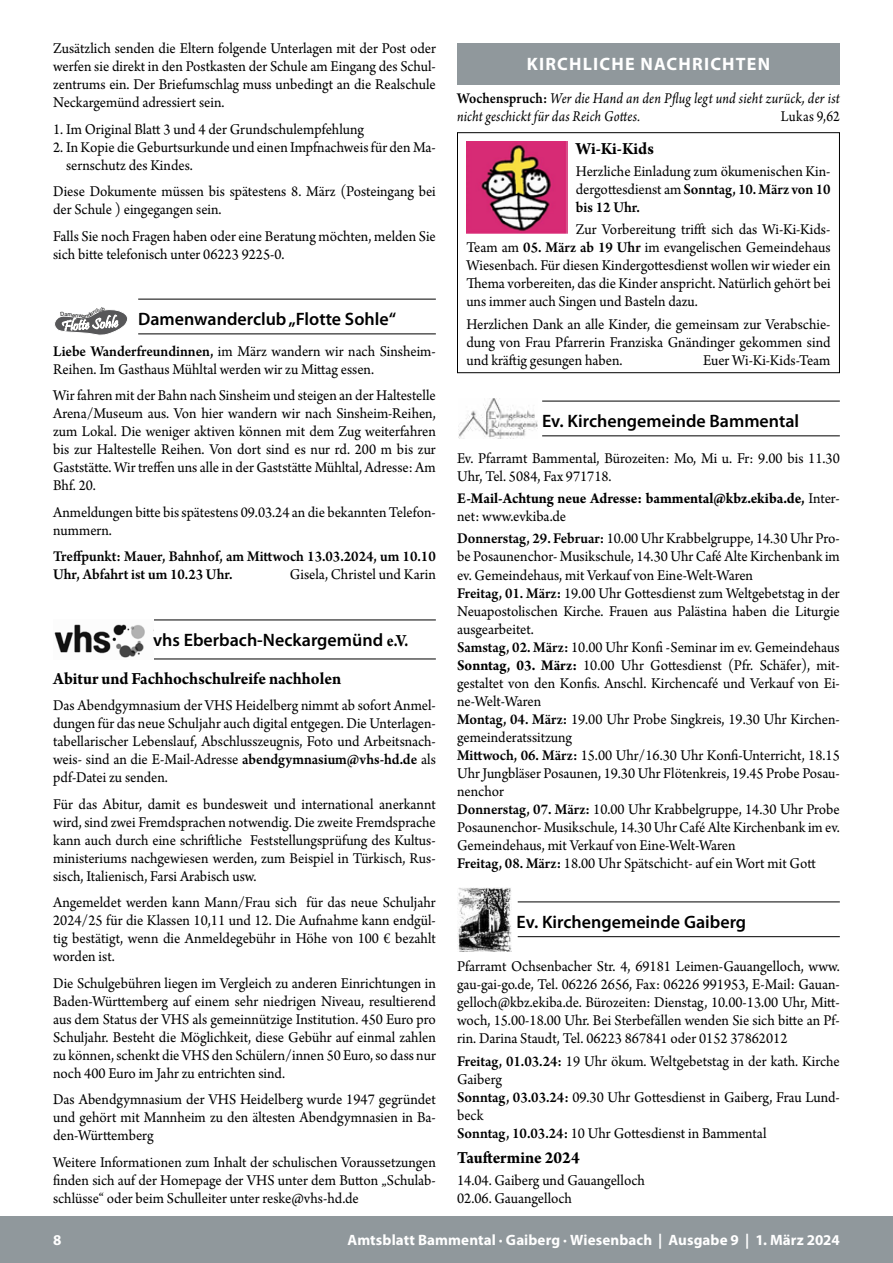
<style>
.page{position:relative;width:893px;height:1263px;background:#fff}
.page>*{position:absolute;margin:0;border:0;box-sizing:border-box;transform-origin:0 0}
.t1{font:600 18px "Myriad Pro";color:#000}
.t2{font:700 18px "Arno Pro";color:#000;scale:.95 1}
.t3{font:700 18px "Myriad Pro";letter-spacing:.065em;color:#fff}
.t4{font:15.75px/18px "Arno Pro";color:#000;text-align:justify;scale:.95 1}
.t5{font:italic 15.75px/18px "Arno Pro";letter-spacing:.015em;color:#000;scale:.9 1}
.t6{font:600 15.75px/18px "Arno Pro";color:#000;scale:.95 1}
.t7{font:700 15.75px/18px "Arno Pro";letter-spacing:-.005em;color:#000;scale:.95 1}
.t8{font:15.75px "Arno Pro";color:#000;scale:.9 1}
.t9{font:700 15px "Myriad Pro";letter-spacing:.005em;color:#fff}
.s1{font-weight:600}
.s2{font-family:"Arno Pro";font-weight:700}
.s3{font-weight:600;font-style:normal}
.s4{font-weight:400}
.s5{font-weight:700}
</style>
<div class="page">
<div style="left:0;top:1216px;width:893px;height:47px;background:#90989c"></div>
<hr style="left:138px;top:299px;width:298px;height:1px;background:#000">
<hr style="left:138px;top:333px;width:298px;height:1px;background:#000">
<hr style="left:53px;top:619px;width:383px;height:1px;background:#000">
<hr style="left:53px;top:659px;width:383px;height:1px;background:#000">
<div style="left:53px;top:619px;width:100px;height:41px;background:#fff"></div>
<img style="left:54px;top:624px;width:91px;height:34px">
<hr style="left:542px;top:401px;width:298px;height:1px;background:#000">
<hr style="left:542px;top:435px;width:298px;height:1px;background:#000">
<hr style="left:518px;top:901px;width:322px;height:1px;background:#000">
<hr style="left:518px;top:936px;width:322px;height:1px;background:#000">
<div style="left:457px;top:43px;width:383px;height:42px;background:#90989c"></div>
<img style="left:466px;top:142px;width:101px;height:92px">
<div style="left:457px;top:132px;width:383px;height:241px;border:1px solid #000"></div>
<img style="left:458px;top:398px;width:80px;height:40px">
<img style="left:458px;top:887px;width:54px;height:64px">
<svg style="left:54px;top:309px;width:74px;height:26px"></svg>
<p class="t4" style="left:53px;top:40px;width:404px">Zusätzlich senden die Eltern folgende Unterlagen mit der Post oder werfen sie direkt in den Postkasten der Schule am Eingang des Schul&shy;zentrums ein. Der Briefumschlag muss unbedingt an die Realschule Neckargemünd adressiert sein.</p>
<p class="t4" style="left:53px;top:121px;width:329px">1. Im Original Blatt 3 und 4 der Grundschulempfehlung</p>
<p class="t4" style="left:66px;top:139px;width:391px;text-indent:-13px">2. In Kopie die Geburtsurkunde und einen Impfnachweis für den Ma&shy;sernschutz des Kindes.</p>
<p class="t4" style="left:53px;top:183px;width:404px">Diese Dokumente müssen bis spätestens 8. März (Posteingang bei der Schule ) eingegangen sein.</p>
<p class="t4" style="left:53px;top:228px;width:404px">Falls Sie noch Fragen haben oder eine Beratung möchten, melden Sie sich bitte telefonisch unter 06223 9225-0.</p>
<p class="t1" style="left:138px;top:307px;width:259px">Damenwanderclub „Flotte Sohle“</p>
<p class="t4" style="left:53px;top:343px;width:404px"><span class="s1">Liebe Wanderfreundinnen,</span> im März wandern wir nach Sinsheim-<br>Reihen. Im Gasthaus Mühltal werden wir zu Mittag essen.</p>
<p class="t4" style="left:53px;top:387px;width:404px">Wir fahren mit der Bahn nach Sinsheim und steigen an der Haltestelle Arena/Museum aus. Von hier wandern wir nach Sinsheim-Reihen, zum Lokal. Die weniger aktiven können mit dem Zug weiterfahren bis zur Haltestelle Reihen. Von dort sind es nur rd. 200 m bis zur Gaststätte. Wir treffen uns alle in der Gaststätte Mühltal, Adresse: Am Bhf. 20.</p>
<p class="t4" style="left:53px;top:504px;width:404px">Anmeldungen bitte bis spätestens 09.03.24 an die bekannten Telefon&shy;nummern.</p>
<p class="t6" style="left:53px;top:548px;width:404px">Treffpunkt: Mauer, Bahnhof, am Mittwoch 13.03.2024, um 10.10<br>Uhr, Abfahrt ist um 10.23 Uhr.</p>
<p class="t4" style="left:290px;top:566px;width:155px">Gisela, Christel und Karin</p>
<p class="t1" style="left:153px;top:628px;width:257px">vhs Eberbach-Neckargemünd <span class="s2">e.V.</span></p>
<p class="t2" style="left:53px;top:668px;width:305px">Abitur und Fachhochschulreife nachholen</p>
<p class="t4" style="left:53px;top:697px;width:404px">Das Abendgymnasium der VHS Heidelberg nimmt ab sofort Anmel&shy;dungen für das neue Schuljahr auch digital entgegen. Die Unterlagen&shy;tabellarischer Lebenslauf, Abschlusszeugnis, Foto und Arbeitsnach&shy;weis- sind an die E-Mail-Adresse <span class="s1">abendgymnasium@vhs-hd.de</span> als pdf-Datei zu senden.</p>
<p class="t4" style="left:53px;top:796px;width:404px">Für das Abitur, damit es bundesweit und international anerkannt wird, sind zwei Fremdsprachen notwendig. Die zweite Fremdsprache kann auch durch eine schriftliche Feststellungsprüfung des Kultus&shy;ministeriums nachgewiesen werden, zum Beispiel in Türkisch, Rus&shy;sisch, Italienisch, Farsi Arabisch usw.</p>
<p class="t4" style="left:53px;top:894px;width:404px">Angemeldet werden kann Mann/Frau sich für das neue Schuljahr 2024/25 für die Klassen 10,11 und 12. Die Aufnahme kann endgül&shy;tig bestätigt, wenn die Anmeldegebühr in Höhe von 100 € bezahlt worden ist.</p>
<p class="t4" style="left:53px;top:975px;width:404px">Die Schulgebühren liegen im Vergleich zu anderen Einrichtungen in Baden-Württemberg auf einem sehr niedrigen Niveau, resultierend aus dem Status der VHS als gemeinnützige Institution. 450 Euro pro Schuljahr. Besteht die Möglichkeit, diese Gebühr auf einmal zahlen zu können, schenkt die VHS den Schülern/innen 50 Euro, so dass nur noch 400 Euro im Jahr zu entrichten sind.</p>
<p class="t4" style="left:53px;top:1091px;width:404px">Das Abendgymnasium der VHS Heidelberg wurde 1947 gegründet und gehört mit Mannheim zu den ältesten Abendgymnasien in Ba&shy;den-Württemberg</p>
<p class="t4" style="left:53px;top:1154px;width:404px">Weitere Informationen zum Inhalt der schulischen Voraussetzungen finden sich auf der Homepage der VHS unter dem Button „Schulab&shy;schlüsse“ oder beim Schulleiter unter reske@vhs-hd.de</p>
<p class="t3" style="left:527px;top:52px;width:245px">KIRCHLICHE NACHRICHTEN</p>
<p class="t5" style="left:457px;top:90px;width:427px"><span class="s3">Wochenspruch:</span> Wer die Hand an den Pflug legt und sieht zurück, der ist nicht geschickt für das Reich Gottes.</p>
<p class="t8" style="left:781px;top:107px;width:67px">Lukas 9,62</p>
<p class="t2" style="left:576px;top:138px;width:84px">Wi-Ki-Kids</p>
<p class="t4" style="left:576px;top:163px;width:270px">Herzliche Einladung zum ökumenischen Kin&shy;dergottesdienst am <span class="s1">Sonntag, 10. März von 10 bis 12 Uhr.</span></p>
<p class="t4" style="left:466px;top:221px;width:385px;text-indent:109px">Zur Vorbereitung trifft sich das Wi-Ki-Kids-Team am <span class="s1">05. März ab 19 Uhr</span> im evangelischen Gemeindehaus Wiesenbach. Für diesen Kindergottesdienst wollen wir wieder ein Thema vorbereiten, das die Kinder anspricht. Natürlich gehört bei uns immer auch Singen und Basteln dazu.</p>
<p class="t4" style="left:466px;top:316px;width:385px">Herzlichen Dank an alle Kinder, die gemeinsam zur Verabschie&shy;dung von Frau Pfarrerin Franziska Gnändinger gekommen sind und kräftig gesungen haben.</p>
<p class="t4" style="left:703px;top:352px;width:136px">Euer Wi-Ki-Kids-Team</p>
<p class="t1" style="left:542px;top:409px;width:259px">Ev. Kirchengemeinde Bammental</p>
<p class="t4" style="left:457px;top:450px;width:404px">Ev. Pfarramt Bammental, Bürozeiten: Mo, Mi u. Fr: 9.00 bis 11.30<br>Uhr, Tel. 5084, Fax 971718.</p>
<p class="t7" style="left:457px;top:490px;width:404px">E-Mail-Achtung neue Adresse: bammental@kbz.ekiba.de, <span class="s4">Inter&shy;net: www.evkiba.de</span></p>
<p class="t4" style="left:457px;top:531px;width:404px;text-align:left"><span class="s1">Donnerstag, 29. Februar:</span> 10.00 Uhr Krabbelgruppe, 14.30 Uhr Pro&shy;be Posaunenchor- Musikschule, 14.30 Uhr Café Alte Kirchenbank im ev. Gemeindehaus, mit Verkauf von Eine-Welt-Waren<br><span class="s1">Freitag, 01. März:</span> 19.00 Uhr Gottesdienst zum Weltgebetstag in der Neuapostolischen Kirche. Frauen aus Palästina haben die Liturgie ausgearbeitet.<br><span class="s1">Samstag, 02. März:</span> 10.00 Uhr Konfi -Seminar im ev. Gemeindehaus <span class="s5">Sonntag, 03. März:</span> 10.00 Uhr Gottesdienst (Pfr. Schäfer), mit&shy;gestaltet von den Konfis. Anschl. Kirchencafé und Verkauf von Ei&shy;ne-Welt-Waren<br><span class="s1">Montag, 04. März:</span> 19.00 Uhr Probe Singkreis, 19.30 Uhr Kirchen&shy;gemeinderatssitzung<br><span class="s1">Mittwoch, 06. März:</span> 15.00 Uhr/16.30 Uhr Konfi-Unterricht, 18.15<br>Uhr Jungbläser Posaunen, 19.30 Uhr Flötenkreis, 19.45 Probe Posau&shy;nenchor<br><span class="s1">Donnerstag, 07. März:</span> 10.00 Uhr Krabbelgruppe, 14.30 Uhr Probe Posaunenchor- Musikschule, 14.30 Uhr Café Alte Kirchenbank im ev.<br>Gemeindehaus, mit Verkauf von Eine-Welt-Waren<br><span class="s1">Freitag, 08. März:</span> 18.00 Uhr Spätschicht- auf ein Wort mit Gott</p>
<p class="t1" style="left:517px;top:910px;width:231px">Ev. Kirchengemeinde Gaiberg</p>
<p class="t4" style="left:457px;top:958px;width:404px">Pfarramt Ochsenbacher Str. 4, 69181 Leimen-Gauangelloch, www. gau-gai-go.de, Tel. 06226 2656, Fax: 06226 991953, E-Mail: Gauan&shy;gelloch@kbz.ekiba.de. Bürozeiten: Dienstag, 10.00-13.00 Uhr, Mitt&shy;woch, 15.00-18.00 Uhr. Bei Sterbefällen wenden Sie sich bitte an Pf&shy;rin. Darina Staudt, Tel. 06223 867841 oder 0152 37862012</p>
<p class="t4" style="left:457px;top:1053px;width:404px;text-align:left"><span class="s1">Freitag, 01.03.24:</span> 19 Uhr ökum. Weltgebetstag in der kath. Kirche Gaiberg<br><span class="s1">Sonntag, 03.03.24:</span> 09.30 Uhr Gottesdienst in Gaiberg, Frau Lund&shy;beck<br><span class="s1">Sonntag, 10.03.24:</span> 10 Uhr Gottesdienst in Bammental</p>
<p class="t2" style="left:457px;top:1147px;width:131px">Tauftermine 2024</p>
<p class="t4" style="left:457px;top:1172px;width:199px">14.04. Gaiberg und Gauangelloch<br>02.06. Gauangelloch</p>
<p class="t9" style="left:53px;top:1230px;width:10px">8</p>
<p class="t9" style="left:348px;top:1230px;width:494px">Amtsblatt Bammental · Gaiberg · Wiesenbach | Ausgabe 9 | 1. März 2024</p>
</div>
